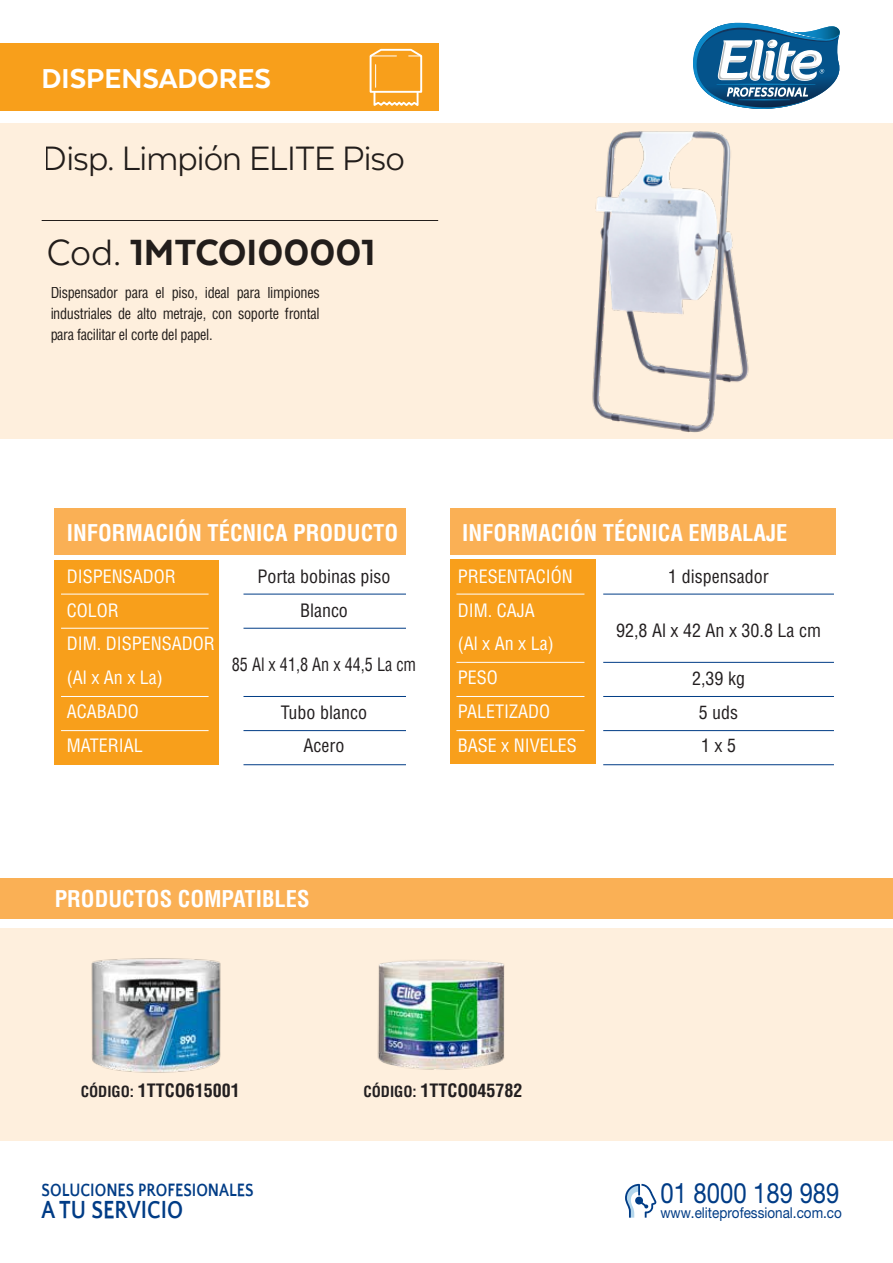
<style>
.page{position:relative;width:893px;height:1263px;background:#fff}
.page>*{position:absolute;margin:0;border:0;box-sizing:border-box;transform-origin:0 0}
.t1{font:800 42px "Texta";color:#231f20}
.t2{font:39px "Texta";letter-spacing:-.025em;color:#231f20}
.t3{font:800 31.5px "Texta";color:#fff}
.t4{font:28.05px "Helvetica Neue";color:#003c86;scale:.85 1}
.t5{font:700 25.5px "Quattrocento Sans";color:#003c86;scale:.85 1}
.t6{font:700 condensed 22.5px "Helvetica LT Std";color:#fff}
.t7{font:700 18.45px "Quattrocento Sans";color:#003c86;scale:.85 1}
.t8{font:condensed 18px/33.8px "Helvetica LT Std";color:#fff}
.t9{font:condensed 18px/33.8px "Helvetica LT Std";color:#231f20;text-align:center}
.t10{font:700 condensed 18px "Helvetica LT Std";color:#231f20}
.t11{font:condensed 18px "Helvetica LT Std";color:#231f20;scale:.9 1}
.t12{font:condensed 15px/21px "Helvetica LT Std";letter-spacing:-.02em;color:#231f20;text-align:justify;scale:.95 1}
.t13{font:15px "Helvetica Neue";color:#003c86;scale:.9 1}
.s1{font-weight:400}
.s2{font-size:15px}
</style>
<div class="page">
<div style="left:0;top:928px;width:893px;height:213px;background:#feefdd"></div>
<div style="left:0;top:878px;width:893px;height:41px;background:#fab055"></div>
<div style="left:0;top:123px;width:893px;height:316px;background:#feefdd"></div>
<div style="left:0;top:43px;width:438px;height:68px;background:#f89f1b"></div>
<hr style="left:42px;top:220px;width:396px;height:1px;background:#231f20">
<img style="left:592px;top:131px;width:157px;height:302px">
<svg style="left:369px;top:48px;width:54px;height:58px"></svg>
<svg style="left:693px;top:22px;width:147px;height:87px"></svg>
<svg style="left:625px;top:1184px;width:31px;height:34px"></svg>
<div style="left:55px;top:560px;width:164px;height:205px;background:#f89f1b"></div>
<hr style="left:61px;top:594px;width:148px;height:1px;background:#fff">
<hr style="left:61px;top:628px;width:148px;height:1px;background:#fff">
<hr style="left:61px;top:696px;width:148px;height:1px;background:#fff">
<hr style="left:61px;top:730px;width:148px;height:1px;background:#fff">
<hr style="left:243px;top:594px;width:163px;height:1px;background:#003c86">
<hr style="left:243px;top:628px;width:163px;height:1px;background:#003c86">
<hr style="left:243px;top:696px;width:163px;height:1px;background:#003c86">
<hr style="left:243px;top:730px;width:163px;height:1px;background:#003c86">
<hr style="left:243px;top:764px;width:163px;height:1px;background:#003c86">
<div style="left:55px;top:508px;width:351px;height:47px;background:#fab055"></div>
<hr style="left:603px;top:594px;width:231px;height:1px;background:#003c86">
<hr style="left:603px;top:662px;width:231px;height:1px;background:#003c86">
<hr style="left:603px;top:696px;width:231px;height:1px;background:#003c86">
<hr style="left:603px;top:730px;width:231px;height:1px;background:#003c86">
<hr style="left:603px;top:764px;width:231px;height:1px;background:#003c86">
<div style="left:450px;top:560px;width:146px;height:204px;background:#f89f1b"></div>
<div style="left:450px;top:508px;width:386px;height:47px;background:#fab055"></div>
<hr style="left:456px;top:594px;width:128px;height:1px;background:#fff">
<hr style="left:456px;top:662px;width:128px;height:1px;background:#fff">
<hr style="left:456px;top:696px;width:128px;height:1px;background:#fff">
<hr style="left:456px;top:730px;width:128px;height:1px;background:#fff">
<img style="left:377px;top:960px;width:128px;height:110px">
<img style="left:91px;top:958px;width:130px;height:115px">
<h3 class="t3" style="left:42px;top:62px;width:231px">DISPENSADORES</h3>
<h2 class="t2" style="left:43px;top:139px;width:364px">Disp. Limpión ELITE Piso</h2>
<h1 class="t1" style="left:46px;top:230px;width:330px"><span class="s1">Cod.</span> 1MTCOI00001</h1>
<p class="t12" style="left:50px;top:282px;width:285px">Dispensador para el piso, ideal para limpiones industriales de alto metraje, con soporte frontal para facilitar el corte del papel.</p>
<p class="t6" style="left:67px;top:518px;width:333px">INFORMACIÓN TÉCNICA PRODUCTO</p>
<p class="t8" style="left:67px;top:559px;width:150px">DISPENSADOR<br>COLOR<br>DIM. DISPENSADOR (Al x An x La)<br>ACABADO<br>MATERIAL</p>
<p class="t9" style="left:668px;top:559px;width:102px">1 dispensador</p>
<p class="t6" style="left:462px;top:518px;width:327px">INFORMACIÓN TÉCNICA EMBALAJE</p>
<p class="t8" style="left:458px;top:559px;width:121px">PRESENTACIÓN<br>DIM. CAJA<br>(Al x An x La)<br>PESO<br>PALETIZADO<br>BASE x NIVELES</p>
<p class="t9" style="left:257px;top:559px;width:134px">Porta bobinas piso<br>Blanco</p>
<p class="t9" style="left:616px;top:613px;width:206px">92,8 Al x 42 An x 30.8 La cm</p>
<p class="t9" style="left:692px;top:661px;width:54px">2,39 kg<br>5 uds<br>1 x 5</p>
<p class="t11" style="left:232px;top:653px;width:206px">85 Al x 41,8 An x 44,5 La cm</p>
<p class="t9" style="left:281px;top:695px;width:88px">Tubo blanco<br>Acero</p>
<p class="t6" style="left:55px;top:885px;width:256px">PRODUCTOS COMPATIBLES</p>
<p class="t10" style="left:81px;top:1079px;width:161px"><span class="s2">CÓDIGO:</span> 1TTCO615001</p>
<p class="t10" style="left:363px;top:1079px;width:161px"><span class="s2">CÓDIGO:</span> 1TTCO045782</p>
<p class="t7" style="left:42px;top:1181px;width:251px">SOLUCIONES PROFESIONALES</p>
<h3 class="t5" style="left:42px;top:1196px;width:168px">A TU SERVICIO</h3>
<h3 class="t4" style="left:660px;top:1176px;width:212px">01 8000 189 989</h3>
<p class="t13" style="left:660px;top:1204px;width:203px">www.eliteprofessional.com.co</p>
</div>
